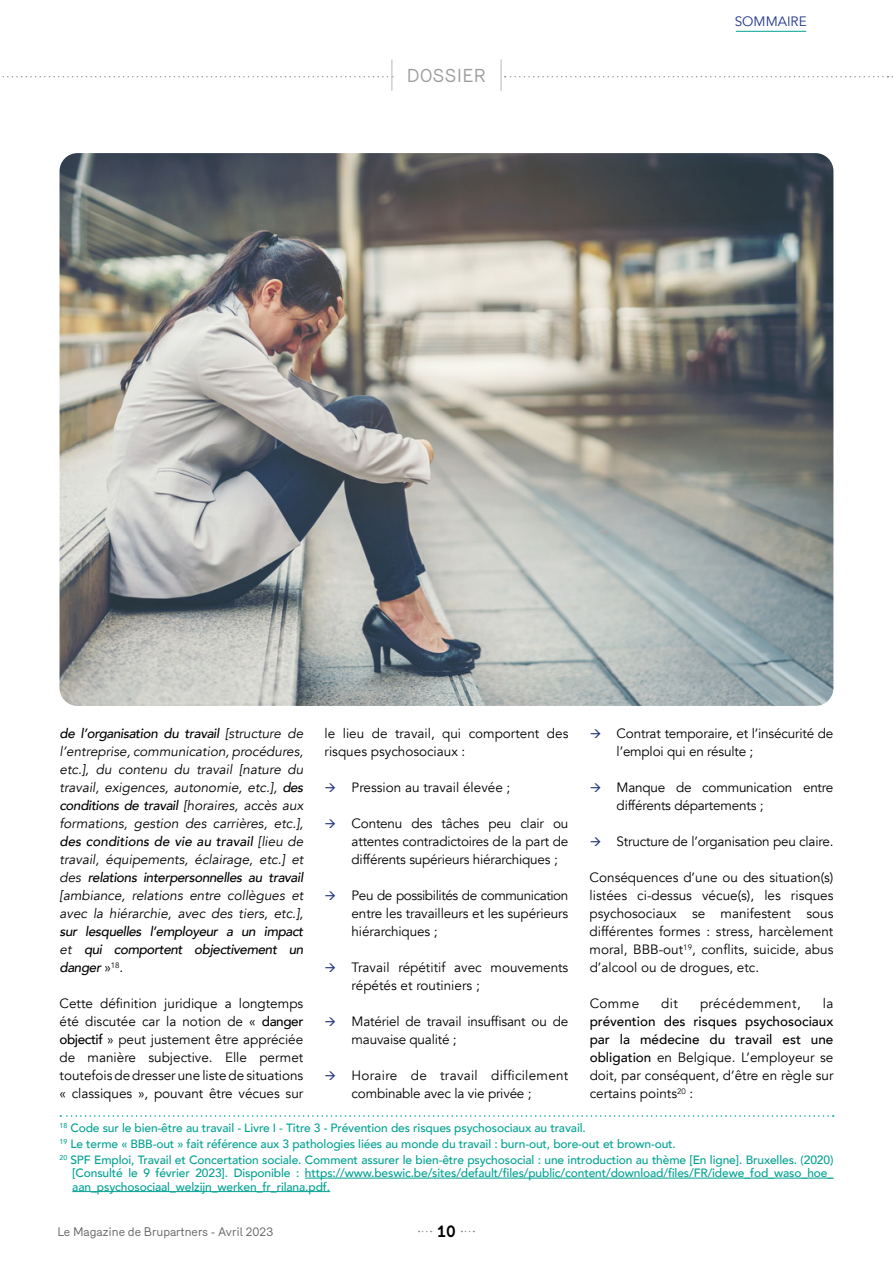
<style>
.page{position:relative;width:893px;height:1263px;background:#fff}
.page>*{position:absolute;margin:0;border:0;box-sizing:border-box;transform-origin:0 0}
.t1{font:18px "Merkury";color:#9d9c9c}
.t2{font:700 16.5px "Merkury";color:#000}
.t3{font:13.5px/18px "Avenir";letter-spacing:-.005em;color:#000;text-align:justify}
.t4{font:italic 13.5px/18px "Avenir";color:#000;text-align:justify}
.t5{font:italic 500 13.5px/18px "Avenir";letter-spacing:-.03em;color:#000;text-align:justify}
.t6{font:13.5px/18px "Avenir";letter-spacing:.02em;color:#000}
.t7{font:13.5px "Avenir";letter-spacing:.03em;color:#000}
.t8{font:13.5px "Avenir";color:#20388a}
.t9{font:500 12px/15.6px "Avenir";letter-spacing:-.01em;color:#00a192}
.t10{font:12px "Merkury";color:#646363}
.s1{font-weight:500}
.s2{font-weight:400}
.s3{font-weight:400;font-style:normal}
</style>
<div class="page">
<hr style="left:736px;top:31px;width:70px;height:1px;background:#00a192">
<svg style="left:505px;top:76px;width:388px;height:1px"></svg>
<svg style="left:2px;top:76px;width:387px;height:1px"></svg>
<hr style="left:391px;top:60px;width:2px;height:31px;background:#d0d0d0">
<hr style="left:500px;top:60px;width:2px;height:31px;background:#d0d0d0">
<hr style="left:305px;top:1178px;width:528px;height:1px;background:#00a192">
<hr style="left:72px;top:1191px;width:258px;height:1px;background:#00a192">
<svg style="left:60px;top:1115px;width:774px;height:2px"></svg>
<img style="left:60px;top:153px;width:773px;height:553px">
<h1 class="t1" style="left:407px;top:62px;width:81px">DOSSIER</h1>
<p class="t8" style="left:735px;top:13px;width:73px">SOMMAIRE</p>
<p class="t4" style="left:60px;top:725px;width:245px"><span class="s1">de l’organisation du travail</span> [structure de l’entreprise, communication, procédures, etc.], du contenu du travail [nature du travail, exigences, autonomie, etc.], <span class="s1">des conditions de travail</span> [horaires, accès aux formations, gestion des carrières, etc.], <span class="s1">des conditions de vie au travail</span> [lieu de travail, équipements, éclairage, etc.] et des <span class="s1">relations interpersonnelles au travail </span>[ambiance, relations entre collègues et avec la hiérarchie, avec des tiers, etc.],</p>
<p class="t5" style="left:60px;top:922px;width:245px">sur lesquelles l’employeur a un impact <span class="s2">et</span> qui comportent objectivement un danger <span class="s3">»</span><sup>18</sup><span class="s3">.</span></p>
<p class="t3" style="left:60px;top:995px;width:245px">Cette définition juridique a longtemps été discutée car la notion de « <span class="s1">danger objectif</span> » peut justement être appréciée de manière subjective. Elle permet toutefois de dresser une liste de situations « classiques », pouvant être vécues sur</p>
<p class="t9" style="left:60px;top:1120px;width:775px"><sup>18</sup> Code sur le bien-être au travail - Livre I - Titre 3 - Prévention des risques psychosociaux au travail.<br><sup>19</sup> Le terme « BBB-out » fait référence aux 3 pathologies liées au monde du travail : burn-out, bore-out et brown-out.<br><sup>20</sup> SPF Emploi, Travail et Concertation sociale. Comment assurer le bien-être psychosocial : une introduction au thème [En ligne]. Bruxelles. (2020)</p>
<p class="t9" style="left:72px;top:1165px;width:763px;line-height:13.5px">[Consulté le 9 février 2023]. Disponible : https://www.beswic.be/sites/default/files/public/content/download/files/FR/idewe_fod_waso_hoe_ aan_psychosociaal_welzijn_werken_fr_rilana.pdf.</p>
<p class="t3" style="left:325px;top:725px;width:245px">le lieu de travail, qui comportent des risques psychosociaux :</p>
<p class="t3" style="left:352px;top:779px;width:160px">Pression au travail élevée ;</p>
<p class="t3" style="left:352px;top:815px;width:218px">Contenu des tâches peu clair ou attentes contradictoires de la part de différents supérieurs hiérarchiques ;</p>
<p class="t3" style="left:352px;top:887px;width:218px">Peu de possibilités de communication entre les travailleurs et les supérieurs hiérarchiques ;</p>
<p class="t3" style="left:352px;top:959px;width:218px">Travail répétitif avec mouvements répétés et routiniers ;</p>
<p class="t3" style="left:352px;top:1013px;width:218px">Matériel de travail insuffisant ou de mauvaise qualité ;</p>
<p class="t6" style="left:352px;top:1067px;width:218px">Horaire de travail difficilement combinable avec la vie privée ;</p>
<p class="t3" style="left:617px;top:725px;width:218px">Contrat temporaire, et l’insécurité de l’emploi qui en résulte ;</p>
<p class="t3" style="left:617px;top:779px;width:218px">Manque de communication entre différents départements ;</p>
<p class="t3" style="left:617px;top:833px;width:218px">Structure de l’organisation peu claire.</p>
<p class="t3" style="left:590px;top:869px;width:245px">Conséquences d’une ou des situation(s) listées ci-dessus vécue(s), les risques psychosociaux se manifestent sous différentes formes : stress, harcèlement moral, BBB-out<sup>19</sup>, conflits, suicide, abus d’alcool ou de drogues, etc.</p>
<p class="t3" style="left:590px;top:995px;width:51px">Comme</p>
<p class="t3" style="left:661px;top:995px;width:18px">dit</p>
<p class="t7" style="left:700px;top:995px;width:102px">précédemment,</p>
<p class="t3" style="left:823px;top:995px;width:12px">la</p>
<p class="t3" style="left:590px;top:1013px;width:245px"><span class="s1">prévention des risques psychosociaux par la médecine du travail est une obligation</span> en Belgique. L’employeur se doit, par conséquent, d’être en règle sur certains points<sup>20</sup> :</p>
<p class="t10" style="left:57px;top:1223px;width:217px">Le Magazine de Brupartners - Avril 2023</p>
<p class="t2" style="left:437px;top:1219px;width:20px">10</p>
</div>
